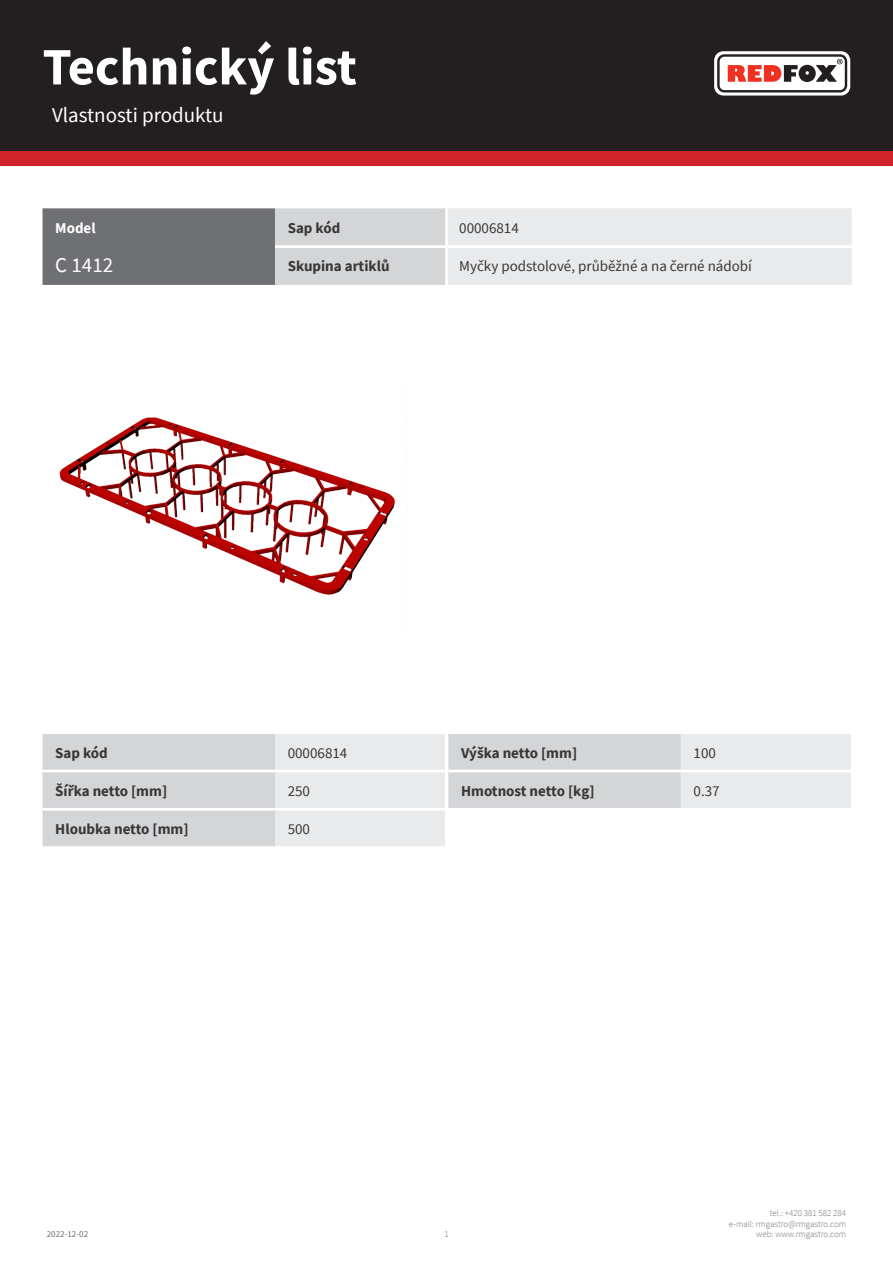
<style>
.page{position:relative;width:893px;height:1263px;background:#fff}
.page>*{position:absolute;margin:0;border:0;box-sizing:border-box;transform-origin:0 0}
.t1{font:700 52.5px "Source Sans Pro";color:#fff}
.kapitola{font:21px "Source Sans Pro";color:#fff}
.tabulka_-_headline{font:21px "Source Sans Pro";color:#fff}
.tabulka_-_text{font:700 15px "Source Sans Pro";color:#383839}
.tabulka_-_text-2{font:15px "Source Sans Pro";color:#383839}
.tabulka_-_text-3{font:700 15px "Source Sans Pro";color:#fff}
.t2{font:300 9px/10.8px "Source Sans Pro";color:#6f7073;text-align:right}
.t3{font:9px "Source Sans Pro";color:#6f7073}
</style>
<div class="page">
<div style="left:0;top:0;width:893px;height:166px;background:#d1232a"></div>
<div style="left:0;top:0;width:893px;height:151px;background:#231f20"></div>
<svg style="left:714px;top:51px;width:136px;height:45px"></svg>
<img style="left:59px;top:417px;width:336px;height:178px">
<svg style="left:43px;top:734px;width:808px;height:113px"></svg>
<hr style="left:448px;top:770px;width:233px;height:2px;background:#fff">
<hr style="left:681px;top:770px;width:170px;height:2px;background:#fff">
<hr style="left:448px;top:808px;width:233px;height:2px;background:#fff">
<hr style="left:681px;top:808px;width:170px;height:2px;background:#fff">
<svg style="left:43px;top:208px;width:809px;height:77px;background:#c0c1c3"></svg>
<hr style="left:445px;top:208px;width:3px;height:37px;background:#fff">
<hr style="left:275px;top:245px;width:171px;height:3px;background:#fff">
<hr style="left:446px;top:245px;width:406px;height:3px;background:#fff">
<hr style="left:445px;top:248px;width:3px;height:37px;background:#fff">
<h1 class="t1" style="left:43px;top:31px;width:316px">Technický list</h1>
<p class="kapitola" style="left:52px;top:101px;width:173px">Vlastnosti produktu</p>
<p class="tabulka_-_text-3" style="left:55px;top:218px;width:42px">Model</p>
<p class="tabulka_-_text" style="left:288px;top:218px;width:54px">Sap kód</p>
<p class="tabulka_-_text-2" style="left:459px;top:219px;width:61px">00006814</p>
<p class="tabulka_-_headline" style="left:55px;top:251px;width:59px">C 1412</p>
<p class="tabulka_-_text" style="left:288px;top:256px;width:103px">Skupina artiklů</p>
<p class="tabulka_-_text-2" style="left:459px;top:257px;width:294px">Myčky podstolové, průběžné a na černé nádobí</p>
<p class="tabulka_-_text" style="left:55px;top:742px;width:54px">Sap kód</p>
<p class="tabulka_-_text-2" style="left:288px;top:743px;width:61px">00006814</p>
<p class="tabulka_-_text" style="left:55px;top:781px;width:113px">Šířka netto [mm]</p>
<p class="tabulka_-_text-2" style="left:288px;top:781px;width:24px">250</p>
<p class="tabulka_-_text" style="left:55px;top:819px;width:135px">Hloubka netto [mm]</p>
<p class="tabulka_-_text-2" style="left:288px;top:819px;width:24px">500</p>
<p class="tabulka_-_text" style="left:461px;top:742px;width:118px">Výška netto [mm]</p>
<p class="tabulka_-_text-2" style="left:693px;top:743px;width:24px">100</p>
<p class="tabulka_-_text" style="left:461px;top:781px;width:135px">Hmotnost netto [kg]</p>
<p class="tabulka_-_text-2" style="left:693px;top:781px;width:28px">0.37</p>
<p class="t3" style="left:47px;top:1229px;width:43px">2022-12-02</p>
<p class="t2" style="left:444px;top:1229px;width:6px">1</p>
<p class="t2" style="left:729px;top:1207px;width:119px">tel.: +420 381 582 284<br>e-mail: rmgastro@rmgastro.com web: www.rmgastro.com</p>
</div>
